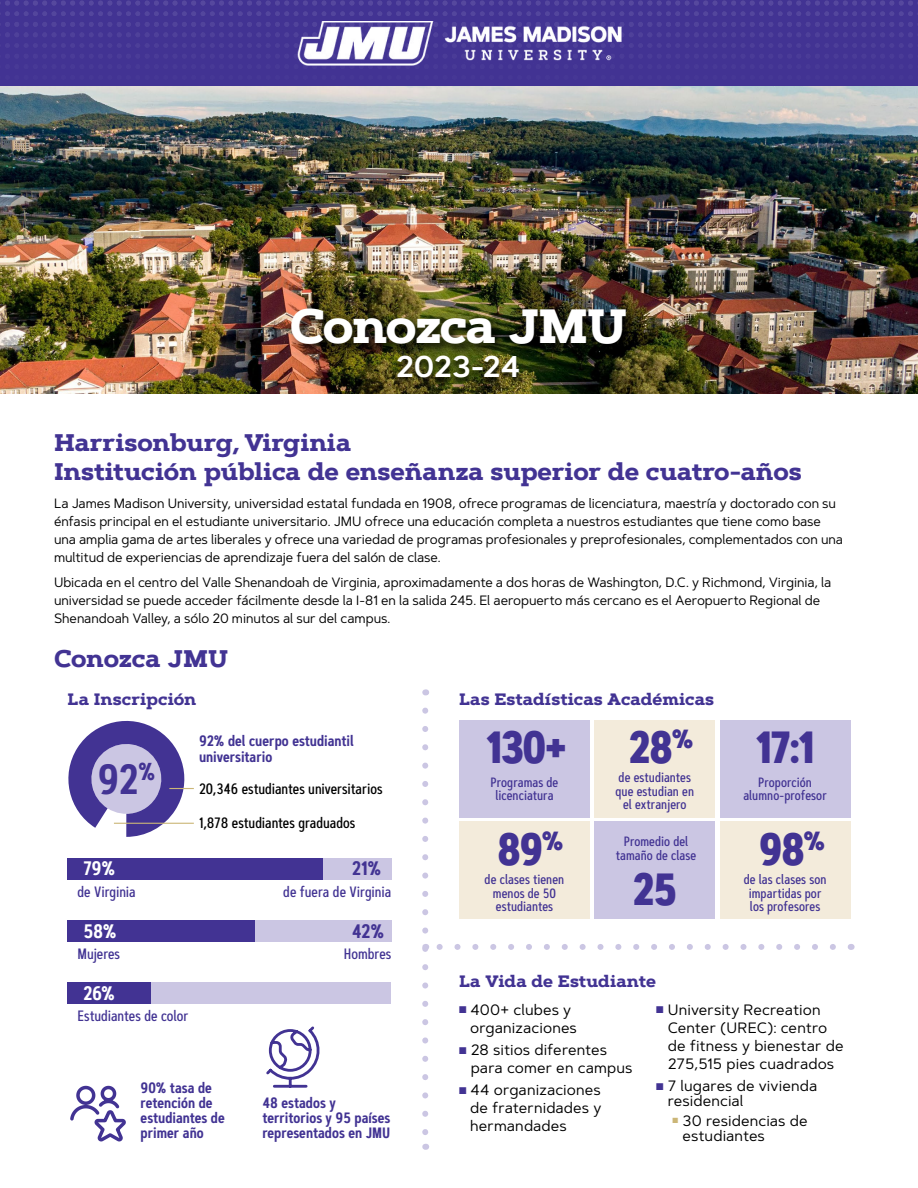
<style>
.page{position:relative;width:918px;height:1188px;background:#fff}
.page>*{position:absolute;margin:0;border:0;box-sizing:border-box;transform-origin:0 0}
.t1{font:700 48px "Artegra Slab";letter-spacing:-.035em;color:#fff}
.t2{font:700 45px "Artegra Sans Condensed";letter-spacing:-.035em;color:#423393}
.t3{font:600 42px "Artegra Sans Condensed";color:#423393}
.t4{font:600 30px "Artegra Sans";letter-spacing:-.015em;color:#fff}
.t5{font:700 24px/28.8px "Artegra Slab";letter-spacing:-.01em;color:#423393}
.t6{font:600 19.5px "Artegra Sans Condensed";color:#fff}
.t7{font:600 19.5px "Artegra Sans Condensed";color:#423393}
.t8{font:700 16.5px "Artegra Slab";letter-spacing:-.005em;color:#423393}
.t9{font:15px/18px "Artegra Sans";letter-spacing:.005em;color:#000}
.t10{font:600 15px/15px "Artegra Sans Condensed";color:#423393}
.t11{font:500 15px "Artegra Sans Condensed";color:#423393}
.t12{font:500 15px "Artegra Sans Condensed";color:#000}
.t13{font:13.5px/18px "Artegra Sans";letter-spacing:-.005em;color:#000}
.t14{font:500 13.5px/13.5px "Artegra Sans Condensed";letter-spacing:.005em;color:#423393;text-align:center}
.s1{color:#423393}
.s2{color:#cbb677}
</style>
<div class="page">
<div style="left:459px;top:720px;width:131px;height:97px;background:#cbc6e3"></div>
<div style="left:720px;top:720px;width:131px;height:97px;background:#cbc6e3"></div>
<div style="left:594px;top:822px;width:121px;height:97px;background:#cbc6e3"></div>
<div style="left:459px;top:822px;width:131px;height:97px;background:#f3ebdb"></div>
<div style="left:720px;top:822px;width:131px;height:97px;background:#f3ebdb"></div>
<div style="left:594px;top:720px;width:121px;height:97px;background:#f3ebdb"></div>
<img style="left:0;top:86px;width:918px;height:307px">
<div style="left:68px;top:858px;width:323px;height:22px;background:#423393"></div>
<svg style="left:68px;top:720px;width:126px;height:117px"></svg>
<hr style="left:114px;top:823px;width:80px;height:1px;background:#cbb677">
<div style="left:323px;top:858px;width:68px;height:22px;background:#cbc6e3"></div>
<svg style="left:266px;top:1026px;width:54px;height:62px"></svg>
<div style="left:68px;top:920px;width:323px;height:22px;background:#423393"></div>
<div style="left:255px;top:920px;width:136px;height:22px;background:#cbc6e3"></div>
<div style="left:68px;top:982px;width:323px;height:22px;background:#423393"></div>
<div style="left:152px;top:982px;width:239px;height:22px;background:#cbc6e3"></div>
<svg style="left:70px;top:1086px;width:56px;height:55px"></svg>
<svg style="left:436px;top:944px;width:397px;height:6px"></svg>
<svg style="left:422px;top:711px;width:6px;height:424px"></svg>
<div style="left:393px;top:355px;width:130px;height:31px;background:#000;opacity:.75"></div>
<div style="left:288px;top:306px;width:351px;height:51px;background:#000;opacity:.75"></div>
<div style="left:0;top:0;width:918px;height:86px;background:#423393"></div>
<img style="left:0;top:0;width:918px;height:66px">
<img style="left:279px;top:21px;width:359px;height:44px">
<h1 class="t1" style="left:290px;top:291px;width:340px">Conozca JMU</h1>
<h3 class="t4" style="left:396px;top:345px;width:126px">2023-24</h3>
<h3 class="t5" style="left:54px;top:428px;width:749px">Harrisonburg, Virginia<br>Institución pública de enseñanza superior de cuatro-años</h3>
<p class="t13" style="left:54px;top:494px;width:791px">La James Madison University, universidad estatal fundada en 1908, ofrece programas de licenciatura, maestría y doctorado con su énfasis principal en el estudiante universitario. JMU ofrece una educación completa a nuestros estudiantes que tiene como base una amplia gama de artes liberales y ofrece una variedad de programas profesionales y preprofesionales, complementados con una multitud de experiencias de aprendizaje fuera del salón de clase.</p>
<p class="t13" style="left:54px;top:573px;width:779px">Ubicada en el centro del Valle Shenandoah de Virginia, aproximadamente a dos horas de Washington, D.C. y Richmond, Virginia, la universidad se puede acceder fácilmente desde la I-81 en la salida 245. El aeropuerto más cercano es el Aeropuerto Regional de<br>Shenandoah Valley, a sólo 20 minutos al sur del campus.</p>
<h3 class="t5" style="left:54px;top:644px;width:176px">Conozca JMU</h3>
<p class="t8" style="left:68px;top:687px;width:131px">La Inscripción</p>
<p class="t8" style="left:459px;top:687px;width:257px">Las Estadísticas Académicas</p>
<h3 class="t3" style="left:98px;top:749px;width:59px">92<sup>%</sup></h3>
<p class="t10" style="left:199px;top:732px;width:156px;line-height:16.5px">92% del cuerpo estudiantil universitario</p>
<p class="t12" style="left:199px;top:778px;width:185px">20,346 estudiantes universitarios</p>
<p class="t12" style="left:199px;top:812px;width:158px">1,878 estudiantes graduados</p>
<h3 class="t6" style="left:83px;top:854px;width:34px">79%</h3>
<h3 class="t7" style="left:352px;top:854px;width:31px">21%</h3>
<p class="t11" style="left:77px;top:881px;width:60px">de Virginia</p>
<p class="t11" style="left:283px;top:881px;width:110px">de fuera de Virginia</p>
<h3 class="t6" style="left:83px;top:917px;width:35px">58%</h3>
<h3 class="t7" style="left:352px;top:917px;width:34px">42%</h3>
<p class="t11" style="left:77px;top:944px;width:44px">Mujeres</p>
<p class="t11" style="left:344px;top:944px;width:49px">Hombres</p>
<h3 class="t6" style="left:83px;top:979px;width:33px">26%</h3>
<p class="t11" style="left:77px;top:1006px;width:113px">Estudiantes de color</p>
<p class="t10" style="left:141px;top:1081px;width:86px">90% tasa de retención de estudiantes de primer año</p>
<p class="t10" style="left:262px;top:1096px;width:130px">48 estados y territorios y 95 países representados en JMU</p>
<h2 class="t2" style="left:486px;top:714px;width:82px">130+</h2>
<p class="t14" style="left:491px;top:775px;width:69px">Programas de licenciatura</p>
<h2 class="t2" style="left:628px;top:714px;width:66px">28<sup>%</sup></h2>
<p class="t14" style="left:616px;top:771px;width:80px">de estudiantes que estudian en el extranjero</p>
<h2 class="t2" style="left:756px;top:714px;width:60px">17:1</h2>
<p class="t14" style="left:743px;top:775px;width:85px">Proporción alumno-profesor</p>
<h2 class="t2" style="left:497px;top:816px;width:68px">89<sup>%</sup></h2>
<p class="t14" style="left:485px;top:873px;width:81px">de clases tienen menos de 50 estudiantes</p>
<h2 class="t2" style="left:632px;top:856px;width:46px">25</h2>
<p class="t14" style="left:616px;top:835px;width:82px">Promedio del tamaño de clase</p>
<h2 class="t2" style="left:759px;top:816px;width:68px">98<sup>%</sup></h2>
<p class="t14" style="left:744px;top:873px;width:84px">de las clases son impartidas por los profesores</p>
<p class="t8" style="left:459px;top:969px;width:198px">La Vida de Estudiante</p>
<p class="t9" style="left:470px;top:1000px;width:108px;text-indent:-11px"><span class="s1">■</span> 400+ clubes y organizaciones</p>
<p class="t9" style="left:471px;top:1041px;width:163px;text-indent:-12px"><span class="s1">■</span> 28 sitios diferentes para comer en campus</p>
<p class="t9" style="left:470px;top:1081px;width:133px;text-align:justify;text-indent:-11px"><span class="s1">■</span> 44 organizaciones de fraternidades y hermandades</p>
<p class="t9" style="left:668px;top:1000px;width:177px;text-indent:-12px"><span class="s1">■</span> University Recreation<br>Center (UREC): centro de fitness y bienestar de<br>275,515 pies cuadrados</p>
<p class="t9" style="left:668px;top:1078px;width:151px;line-height:15px;text-indent:-12px"><span class="s1">■</span> 7 lugares de vivienda residencial</p>
<p class="t9" style="left:683px;top:1113px;width:127px;line-height:15px;text-indent:-10px"><span class="s2">■</span> 30 residencias de estudiantes</p>
</div>
